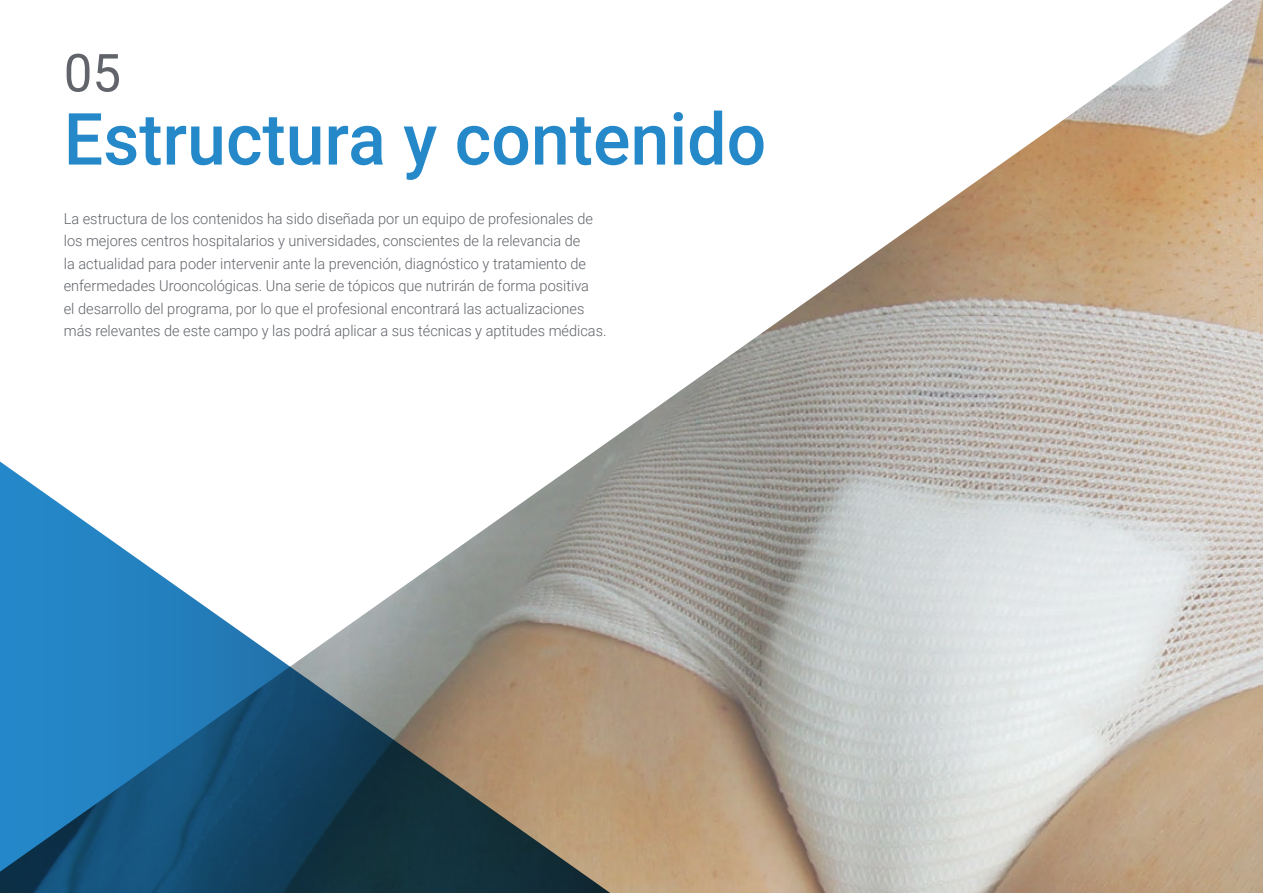
<style>
.page{position:relative;width:1263px;height:893px;background:#fff}
.page>*{position:absolute;margin:0;border:0;box-sizing:border-box;transform-origin:0 0}
.t1{font:500 72px "Roboto";color:#2488c9}
.t2{font:52.5px "Roboto";color:#61646a}
.t3{font:300 15px/22.5px "Roboto";color:#61646a}
</style>
<div class="page">
<img style="left:602px;top:0;width:661px;height:893px">
<svg style="left:0;top:446px;width:640px;height:447px"></svg>
<h2 class="t2" style="left:64px;top:36px;width:59px">05</h2>
<h1 class="t1" style="left:64px;top:89px;width:704px">Estructura y contenido</h1>
<p class="t3" style="left:64px;top:207px;width:544px">La estructura de los contenidos ha sido diseñada por un equipo de profesionales de los mejores centros hospitalarios y universidades, conscientes de la relevancia de<br>la actualidad para poder intervenir ante la prevención, diagnóstico y tratamiento de enfermedades Urooncológicas. Una serie de tópicos que nutrirán de forma positiva<br>el desarrollo del programa, por lo que el profesional encontrará las actualizaciones más relevantes de este campo y las podrá aplicar a sus técnicas y aptitudes médicas.</p>
</div>
